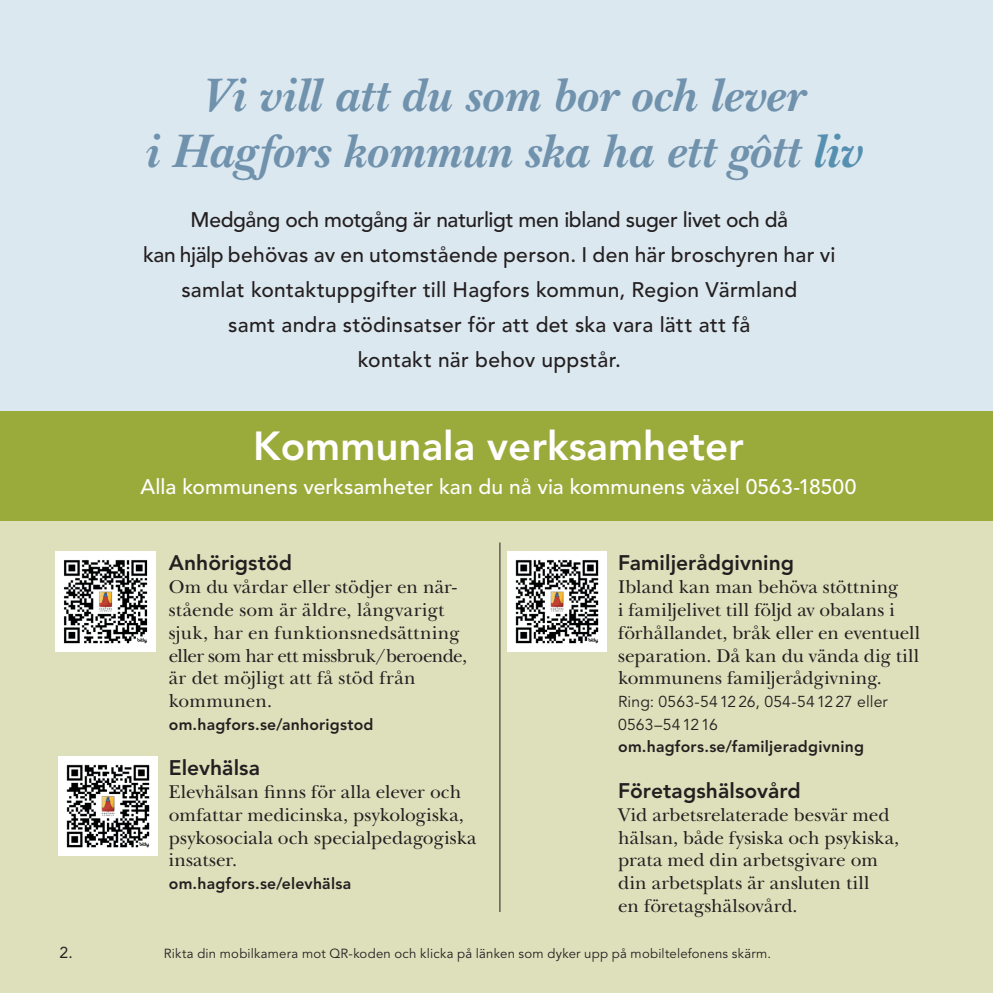
<style>
.page{position:relative;width:993px;height:993px;background:#fff}
.page>*{position:absolute;margin:0;border:0;box-sizing:border-box;transform-origin:0 0}
.t1{font:italic 700 49px/56px "New Baskerville Std";letter-spacing:.005em;color:#7092ad;text-align:center}
.t2{font:800 40.25px "Avenir LT Std";color:#fff}
.t3{font:500 21px/35px "Avenir LT Std";letter-spacing:.01em;color:#231f20;text-align:center}
.t4{font:500 21px "Avenir LT Std";letter-spacing:.005em;color:#fff}
.t5{font:800 21px "Avenir LT Std";letter-spacing:.005em;color:#231f20}
.t6{font:19.25px/22.8px "New Baskerville Std";letter-spacing:.005em;color:#231f20}
.t7{font:800 15.75px "Avenir LT Std";letter-spacing:.015em;color:#231f20}
.t8{font:15.75px/22.8px "Avenir LT Std";letter-spacing:.01em;color:#231f20}
.t9{font:15.75px "Avenir LT Std";color:#231f20}
.t10{font:13.12px "Avenir LT Std";letter-spacing:.02em;color:#231f20}
.s1{color:#5690b0}
</style>
<div class="page">
<div style="left:0;top:0;width:992px;height:992px;background:#dde0bb"></div>
<div style="left:0;top:0;width:992px;height:431px;background:#dce8f0"></div>
<div style="left:0;top:411px;width:992px;height:109px;background:#9bab3b"></div>
<img style="left:56px;top:551px;width:99px;height:99px">
<img style="left:507px;top:551px;width:99px;height:99px">
<img style="left:58px;top:756px;width:100px;height:99px">
<hr style="left:499px;top:542px;width:1px;height:369px;background:#231f20">
<h1 class="t1" style="left:144px;top:67px;width:718px">Vi vill att du som bor och lever<br>i Hagfors kommun ska ha ett gôtt <span class="s1">liv</span></h1>
<p class="t3" style="left:143px;top:203px;width:693px">Medgång och motgång är naturligt men ibland suger livet och då<br>kan hjälp behövas av en utomstående person. I den här broschyren har vi samlat kontaktuppgifter till Hagfors kommun, Region Värmland<br>samt andra stödinsatser för att det ska vara lätt att få<br>kontakt när behov uppstår.</p>
<h2 class="t2" style="left:253px;top:422px;width:492px">Kommunala verksamheter</h2>
<p class="t4" style="left:141px;top:475px;width:717px">Alla kommunens verksamheter kan du nå via kommunens växel 0563-18500</p>
<p class="t5" style="left:169px;top:550px;width:125px">Anhörigstöd</p>
<p class="t6" style="left:169px;top:575px;width:300px">Om du vårdar eller stödjer en när&shy;stående som är äldre, långvarigt sjuk, har en funktionsnedsättning eller som har ett missbruk/beroende, är det möjligt att få stöd från kommunen.</p>
<p class="t7" style="left:169px;top:714px;width:206px">om.hagfors.se/anhorigstod</p>
<p class="t5" style="left:169px;top:755px;width:93px">Elevhälsa</p>
<p class="t6" style="left:169px;top:780px;width:309px">Elevhälsan finns för alla elever och omfattar medicinska, psykologiska, psykosociala och specialpedagogiska insatser.</p>
<p class="t7" style="left:169px;top:873px;width:184px">om.hagfors.se/elevhälsa</p>
<p class="t5" style="left:618px;top:550px;width:177px">Familjerådgivning</p>
<p class="t6" style="left:618px;top:575px;width:303px">Ibland kan man behöva stöttning<br>i familjelivet till följd av obalans i förhållandet, bråk eller en eventuell separation. Då kan du vända dig till kommunens familjerådgivning.</p>
<p class="t8" style="left:618px;top:690px;width:271px">Ring: 0563-541226, 054-541227 eller<br>0563–541216</p>
<p class="t7" style="left:618px;top:737px;width:247px">om.hagfors.se/familjeradgivning</p>
<p class="t5" style="left:618px;top:778px;width:184px">Företagshälsovård</p>
<p class="t6" style="left:618px;top:803px;width:282px">Vid arbetsrelaterade besvär med hälsan, både fysiska och psykiska, prata med din arbetsgivare om din arbetsplats är ansluten till<br>en företagshälsovård.</p>
<p class="t9" style="left:59px;top:942px;width:15px">2.</p>
<p class="t10" style="left:164px;top:945px;width:608px">Rikta din mobilkamera mot QR-koden och klicka på länken som dyker upp på mobiltelefonens skärm.</p>
</div>
